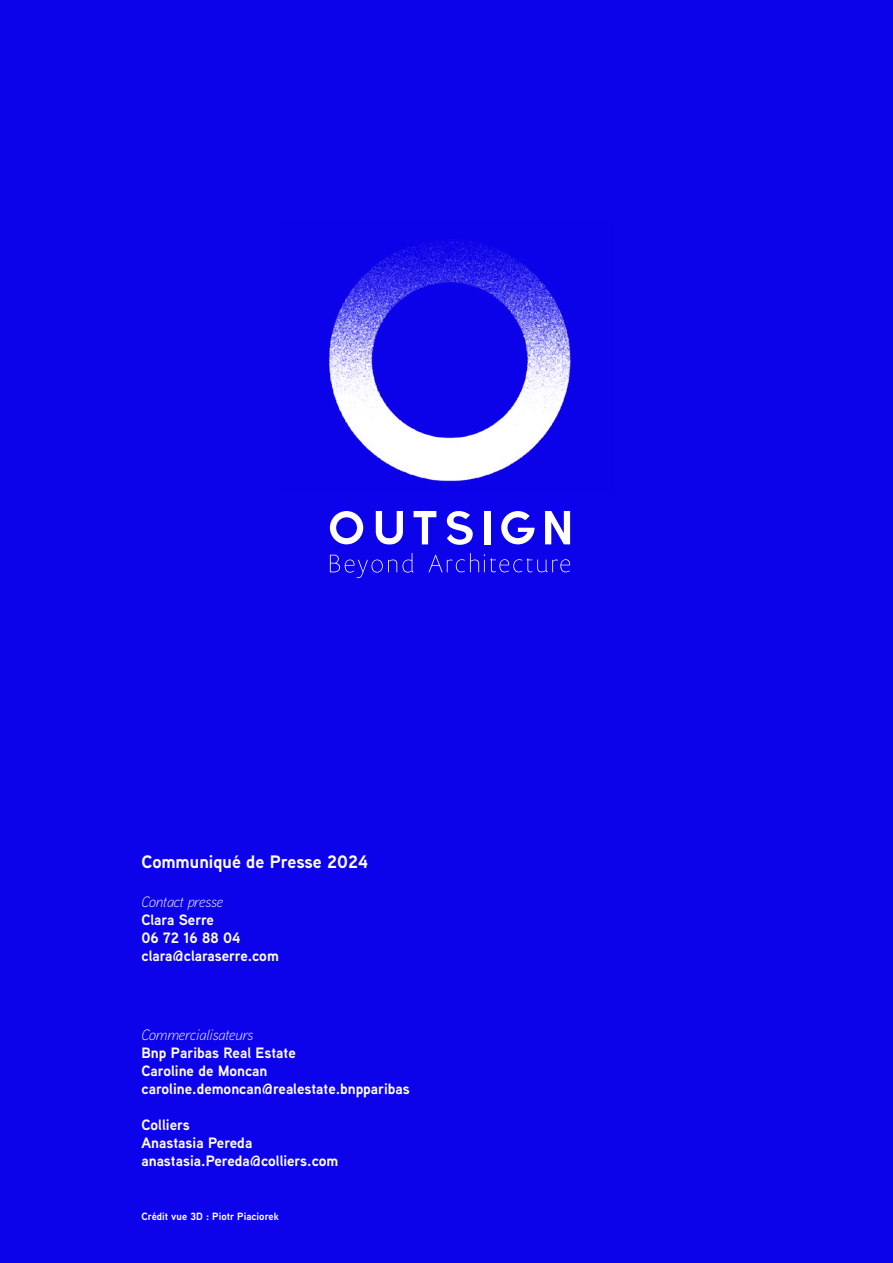
<style>
.page{position:relative;width:893px;height:1263px;background:#0d03eb}
.page>*{position:absolute;margin:0;border:0;box-sizing:border-box;transform-origin:0 0}
.t1{font:700 18px "Aaux Next";color:#fff}
.t2{font:700 15px/18px "Aaux Next";color:#fff}
.t3{font:italic 300 15px "Aaux Next";color:#fff}
.t4{font:700 10.5px "Aaux Next";color:#fff}
</style>
<div class="page">
<img style="left:329px;top:241px;width:243px;height:241px">
<svg style="left:330px;top:511px;width:33px;height:33px"></svg>
<svg style="left:414px;top:511px;width:22px;height:33px"></svg>
<svg style="left:446px;top:511px;width:27px;height:34px"></svg>
<div style="left:484px;top:511px;width:6px;height:33px;background:#fff"></div>
<svg style="left:501px;top:511px;width:34px;height:33px"></svg>
<svg style="left:545px;top:511px;width:25px;height:33px"></svg>
<svg style="left:376px;top:511px;width:27px;height:33px"></svg>
<svg style="left:330px;top:553px;width:84px;height:25px"></svg>
<svg style="left:428px;top:553px;width:142px;height:19px"></svg>
<p class="t1" style="left:141px;top:849px;width:228px">Communiqué de Presse 2024</p>
<p class="t3" style="left:141px;top:892px;width:83px">Contact presse</p>
<p class="t2" style="left:141px;top:911px;width:139px">Clara Serre<br>06 72 16 88 04 clara@claraserre.com</p>
<p class="t3" style="left:141px;top:1025px;width:113px">Commercialisateurs</p>
<p class="t2" style="left:141px;top:1044px;width:270px">Bnp Paribas Real Estate<br>Caroline de Moncan caroline.demoncan@realestate.bnpparibas</p>
<p class="t2" style="left:141px;top:1116px;width:198px">Colliers<br>Anastasia Pereda anastasia.Pereda@colliers.com</p>
<p class="t4" style="left:141px;top:1208px;width:139px">Crédit vue 3D : Piotr Piaciorek</p>
</div>
